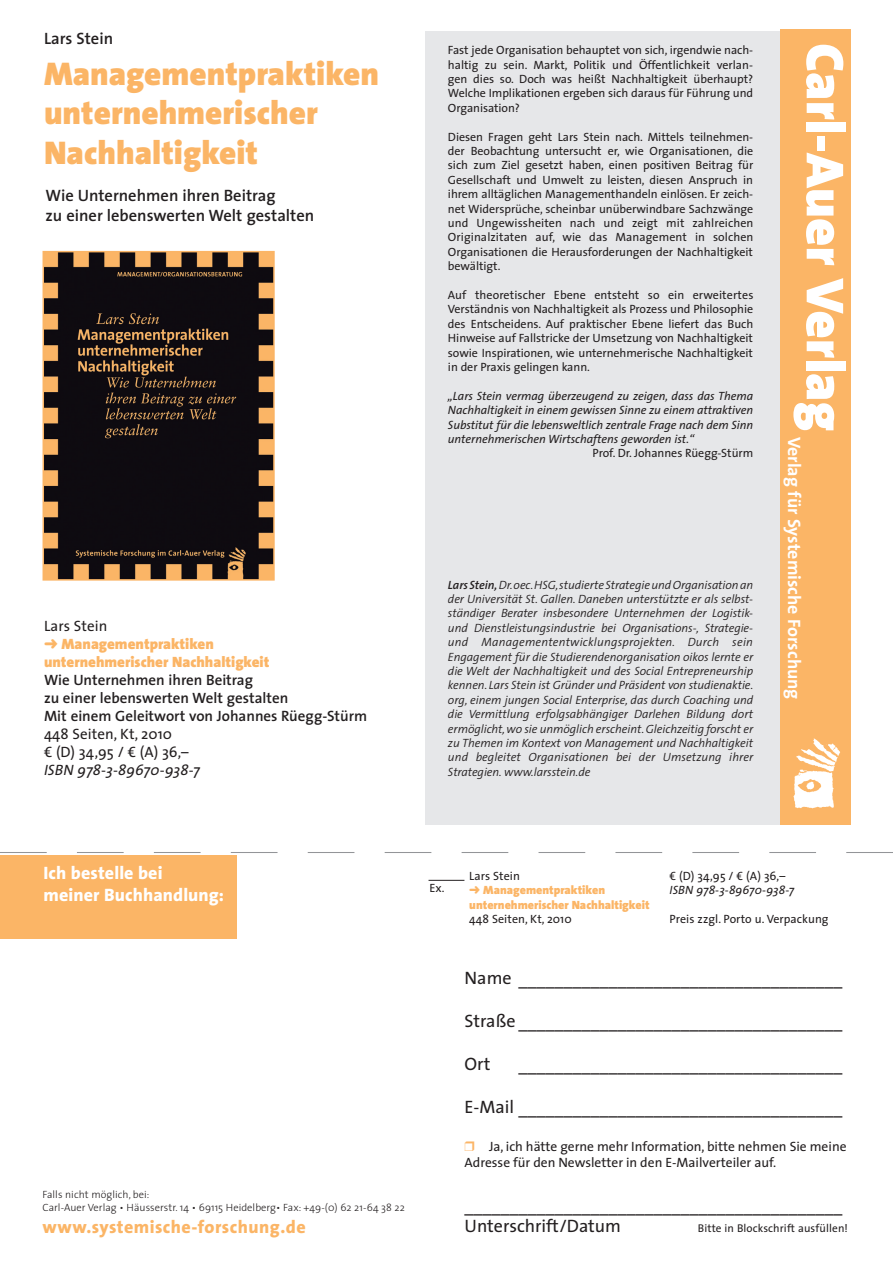
<style>
.page{position:relative;width:893px;height:1263px;background:#fff}
.page>*{position:absolute;margin:0;border:0;box-sizing:border-box;transform-origin:0 0}
.t1{font:900 54px "The Sans";color:#fff}
.t2{font:900 33px/39.6px "The Sans";color:#fbb566}
.t3{font:18px/21.6px "The Sans";color:#231f20}
.t4{font:800 18px/21.6px "The Sans";letter-spacing:.005em;color:#fff}
.t5{font:700 18px "The Sans";color:#fff}
.t6{font:800 18px "The Sans";letter-spacing:.025em;color:#fbb566}
.t7{font:600 16.5px/19.8px "The Sans";color:#231f20}
.t8{font:600 15px/18px "The Sans";color:#231f20}
.t9{font:900 15px/18px "The Sans";color:#fbb566}
.t10{font:15px/18px "The Sans";letter-spacing:.005em;color:#231f20}
.t11{font:italic 15px "The Sans";letter-spacing:.005em;color:#231f20}
.t12{font:13.5px/16.2px "The Sans";color:#231f20}
.t13{font:12px/14.4px "The Sans";letter-spacing:-.005em;color:#231f20;text-align:justify}
.t14{font:italic 300 12px/14.4px "The Sans";letter-spacing:.005em;color:#231f20;text-align:justify}
.t15{font:italic 12px/14.4px "The Sans";letter-spacing:-.005em;color:#231f20;text-align:justify}
.t16{font:900 12px/14.4px "The Sans";color:#fbb566}
.t17{font:11.25px "The Sans";letter-spacing:.01em;color:#231f20}
.t18{font:300 10.5px/12.6px "The Sans";letter-spacing:.005em;color:#231f20}
.s1{font-weight:400;color:#231f20}
.s2{font-weight:600}
</style>
<div class="page">
<div style="left:425px;top:32px;width:425px;height:793px;background:#e6e7e9"></div>
<div style="left:780px;top:30px;width:70px;height:795px;background:#fbb566"></div>
<img style="left:46px;top:254px;width:226px;height:324px">
<div style="left:43px;top:251px;width:232px;height:330px;border:2px solid #fbb566"></div>
<svg style="left:0;top:852px;width:893px;height:1px"></svg>
<img style="left:793px;top:738px;width:47px;height:71px">
<hr style="left:428px;top:880px;width:36px;height:1px;background:#231f20">
<div style="left:0;top:855px;width:237px;height:83px;background:#fbb566"></div>
<h3 class="t7" style="left:44px;top:28px;width:71px">Lars Stein</h3>
<h2 class="t2" style="left:44px;top:53px;width:337px">Managementpraktiken unternehmerischer<br>Nachhaltigkeit</h2>
<h3 class="t7" style="left:46px;top:185px;width:270px">Wie Unternehmen ihren Beitrag<br>zu einer lebenswerten Welt gestalten</h3>
<p class="t9" style="left:44px;top:617px;width:227px"><span class="s1">Lars Stein<br></span>➜ Managementpraktiken unternehmerischer Nachhaltigkeit</p>
<p class="t8" style="left:44px;top:671px;width:325px">Wie Unternehmen ihren Beitrag<br>zu einer lebenswerten Welt gestalten<br>Mit einem Geleitwort von Johannes Rüegg-Stürm</p>
<p class="t10" style="left:44px;top:725px;width:146px">448 Seiten, Kt, 2010<br>€ (D) 34,95 / € (A) 36,–</p>
<p class="t11" style="left:44px;top:758px;width:157px">ISBN 978-3-89670-938-7</p>
<p class="t13" style="left:448px;top:43px;width:307px">Fast jede Organisation behauptet von sich, irgendwie nach&shy;haltig zu sein. Markt, Politik und Öffentlichkeit verlan&shy;gen dies so. Doch was heißt Nachhaltigkeit überhaupt?<br>Welche Implikationen ergeben sich daraus für Führung und Organisation?</p>
<p class="t13" style="left:448px;top:129px;width:307px">Diesen Fragen geht Lars Stein nach. Mittels teilnehmen&shy;der Beobachtung untersucht er, wie Organisationen, die sich zum Ziel gesetzt haben, einen positiven Beitrag für Gesellschaft und Umwelt zu leisten, diesen Anspruch in ihrem alltäglichen Managementhandeln einlösen. Er zeich&shy;net Widersprüche, scheinbar unüberwindbare Sachzwänge und Ungewissheiten nach und zeigt mit zahlreichen Originalzitaten auf, wie das Management in solchen Organisationen die Herausforderungen der Nachhaltigkeit bewältigt.</p>
<p class="t13" style="left:448px;top:287px;width:307px">Auf theoretischer Ebene entsteht so ein erweitertes Verständnis von Nachhaltigkeit als Prozess und Philosophie des Entscheidens. Auf praktischer Ebene liefert das Buch Hinweise auf Fallstricke der Umsetzung von Nachhaltigkeit sowie Inspirationen, wie unternehmerische Nachhaltigkeit in der Praxis gelingen kann.</p>
<p class="t15" style="left:448px;top:388px;width:307px">„Lars Stein vermag überzeugend zu zeigen, dass das Thema Nachhaltigkeit in einem gewissen Sinne zu einem attraktiven Substitut für die lebensweltlich zentrale Frage nach dem Sinn unternehmerischen Wirtschaftens geworden ist.“</p>
<p class="t13" style="left:592px;top:446px;width:162px">Prof. Dr. Johannes Rüegg-Stürm</p>
<p class="t14" style="left:448px;top:577px;width:307px"><span class="s2">Lars Stein,</span> Dr. oec. HSG, studierte Strategie und Organisation an der Universität St. Gallen. Daneben unterstützte er als selbst&shy;ständiger Berater insbesondere Unternehmen der Logistik&shy;und Dienstleistungsindustrie bei Organisations-, Strategie&shy;und Managemententwicklungsprojekten. Durch sein Engagement für die Studierendenorganisation oikos lernte er die Welt der Nachhaltigkeit und des Social Entrepreneurship kennen. Lars Stein ist Gründer und Präsident von studienaktie. org, einem jungen Social Enterprise, das durch Coaching und die Vermittlung erfolgsabhängiger Darlehen Bildung dort ermöglicht, wo sie unmöglich erscheint. Gleichzeitig forscht er zu Themen im Kontext von Management und Nachhaltigkeit und begleitet Organisationen bei der Umsetzung ihrer Strategien. www.larsstein.de</p>
<h1 class="t1" style="left:871px;top:43px;width:390px;rotate:90deg">Carl-Auer Verlag</h1>
<h3 class="t5" style="left:809px;top:437px;width:264px;rotate:90deg">Verlag für Systemische Forschung</h3>
<h3 class="t4" style="left:44px;top:862px;width:182px">Ich bestelle bei<br>meiner Buchhandlung:</h3>
<p class="t18" style="left:43px;top:1188px;width:364px">Falls nicht möglich, bei:<br>Carl-Auer Verlag • Häusserstr. 14 • 69115 Heidelberg• Fax: +49-(0) 62 21-64 38 22</p>
<h3 class="t6" style="left:43px;top:1211px;width:265px">www.systemische-forschung.de</h3>
<p class="t13" style="left:430px;top:880px;width:17px">Ex.</p>
<p class="t16" style="left:469px;top:868px;width:182px"><span class="s1">Lars Stein<br></span>➜ Managementpraktiken unternehmerischer Nachhaltigkeit</p>
<p class="t13" style="left:469px;top:911px;width:104px">448 Seiten, Kt, 2010</p>
<p class="t13" style="left:670px;top:868px;width:117px">€ (D) 34,95 / € (A) 36,–</p>
<p class="t15" style="left:670px;top:882px;width:126px">ISBN 978-3-89670-938-7</p>
<p class="t13" style="left:670px;top:911px;width:161px">Preis zzgl. Porto u. Verpackung</p>
<h3 class="t3" style="left:465px;top:966px;width:380px">Name ____________________________________</h3>
<h3 class="t3" style="left:465px;top:1009px;width:380px">Straße ____________________________________</h3>
<h3 class="t3" style="left:465px;top:1053px;width:28px">Ort</h3>
<h3 class="t3" style="left:519px;top:1053px;width:326px">____________________________________</h3>
<h3 class="t3" style="left:465px;top:1096px;width:380px">E-Mail ____________________________________</h3>
<p class="t12" style="left:465px;top:1138px;width:384px;text-indent:24px">Ja, ich hätte gerne mehr Information, bitte nehmen Sie meine<br>Adresse für den Newsletter in den E-Mailverteiler auf.</p>
<h3 class="t3" style="left:465px;top:1193px;width:380px">__________________________________________<br>Unterschrift/Datum</h3>
<p class="t17" style="left:698px;top:1219px;width:152px">Bitte in Blockschrift ausfüllen!</p>
</div>
